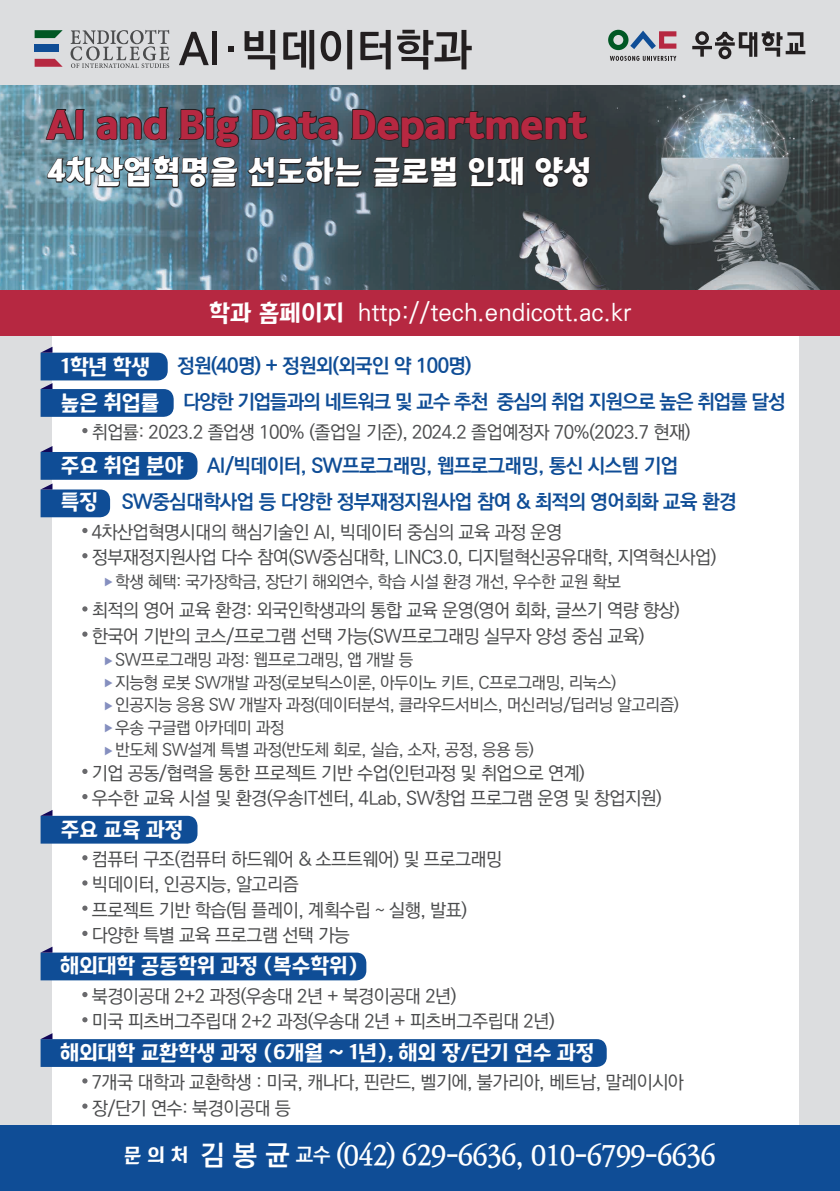
<style>
.page{position:relative;width:840px;height:1191px;background:#fff}
.page>*{position:absolute;margin:0;border:0;box-sizing:border-box;transform-origin:0 0}
.t1{font:42px "ic OT Hayanbaram B";letter-spacing:-.02em;color:#b62841}
.t2{font:32.2px "ic OT Hayanbaram B";color:#fff}
.t3{font:700 28px "Ko Pub Batang";letter-spacing:-.03em;color:#fff;scale:.95 1}
.t4{font:500 24px "Ko Pub Dotum";color:#fff}
.t5{font:21.6px "ic OT Hayanbaram R";letter-spacing:-.03em;color:#fff}
.t6{font:700 20px "Ko Pub Dotum";letter-spacing:-.03em;color:#0f4d96}
.t7{font:700 20px "Ko Pub Dotum";letter-spacing:-.05em;color:#0f4d96}
.t8{font:500 18.4px "Ko Pub Dotum";letter-spacing:-.03em;color:#4b4c4d}
.t9{font:500 16.8px "Ko Pub Dotum";letter-spacing:-.03em;color:#4b4c4d}
.s1{font-family:"ic OT Hayanbaram R";font-weight:400}
.s2{font-family:"ic OT Hayanbaram R";font-weight:400;font-size:21.6px;color:#fff}
.s3{font-size:9.8px;color:#858fbf}
.s4{font-family:"ic OT Hayanbaram R";font-weight:400;font-size:20px}
.s5{font-family:"Ko Pub Dotum"}
.s6{font-family:"Ko Pub Dotum";font-size:20px}
</style>
<div class="page">
<div style="left:0;top:0;width:839px;height:1191px;background:#dcdddf"></div>
<img style="left:0;top:85px;width:839px;height:205px">
<svg style="left:692px;top:31px;width:112px;height:28px"></svg>
<svg style="left:608px;top:30px;width:68px;height:20px"></svg>
<svg style="left:610px;top:56px;width:66px;height:5px"></svg>
<div style="left:35px;top:44px;width:24px;height:8px;background:#0f4d96"></div>
<svg style="left:35px;top:30px;width:28px;height:8px"></svg>
<svg style="left:35px;top:59px;width:28px;height:8px"></svg>
<svg style="left:70px;top:30px;width:99px;height:38px"></svg>
<svg style="left:179px;top:32px;width:30px;height:33px"></svg>
<div style="left:212px;top:32px;width:5px;height:33px;background:#231f20"></div>
<svg style="left:228px;top:46px;width:6px;height:6px"></svg>
<svg style="left:244px;top:30px;width:31px;height:40px"></svg>
<svg style="left:283px;top:30px;width:31px;height:39px"></svg>
<svg style="left:320px;top:30px;width:32px;height:39px"></svg>
<svg style="left:360px;top:30px;width:30px;height:39px"></svg>
<svg style="left:397px;top:30px;width:74px;height:40px"></svg>
<svg style="left:44px;top:102px;width:550px;height:87px;background:#41545d"></svg>
<div style="left:52px;top:335px;width:747px;height:802px;background:#fff"></div>
<svg style="left:82px;top:428px;width:5px;height:5px"></svg>
<svg style="left:82px;top:528px;width:5px;height:5px"></svg>
<svg style="left:82px;top:553px;width:5px;height:5px"></svg>
<svg style="left:82px;top:606px;width:5px;height:5px"></svg>
<svg style="left:82px;top:631px;width:5px;height:6px"></svg>
<svg style="left:82px;top:768px;width:5px;height:6px"></svg>
<svg style="left:82px;top:794px;width:5px;height:5px"></svg>
<svg style="left:82px;top:855px;width:5px;height:5px"></svg>
<svg style="left:82px;top:880px;width:5px;height:5px"></svg>
<svg style="left:82px;top:905px;width:5px;height:5px"></svg>
<svg style="left:82px;top:930px;width:5px;height:6px"></svg>
<svg style="left:82px;top:992px;width:5px;height:5px"></svg>
<svg style="left:82px;top:1017px;width:5px;height:5px"></svg>
<svg style="left:82px;top:1078px;width:5px;height:5px"></svg>
<svg style="left:82px;top:1103px;width:5px;height:5px"></svg>
<svg style="left:41px;top:810px;width:156px;height:33px;background:#386ba7"></svg>
<svg style="left:41px;top:1033px;width:565px;height:34px"></svg>
<svg style="left:41px;top:347px;width:132px;height:70px"></svg>
<svg style="left:41px;top:446px;width:156px;height:71px"></svg>
<svg style="left:41px;top:946px;width:325px;height:34px"></svg>
<div style="left:0;top:290px;width:839px;height:45px;background:#b62841"></div>
<div style="left:0;top:1125px;width:839px;height:66px;background:#0f4d96"></div>
<p class="t1" style="left:46px;top:101px;width:542px">AI and Big Data Department</p>
<p class="t2" style="left:46px;top:152px;width:546px">4차산업혁명을 선도하는 글로벌 인재 양성</p>
<p class="t4" style="left:208px;top:301px;width:424px"><span class="s1">학과 홈페이지</span> http://tech.endicott.ac.kr</p>
<p class="t6" style="left:60px;top:356px;width:412px"><span class="s2">1학년 학생</span> 정원(40명) + 정원외(외국인 약 100명)</p>
<p class="t7" style="left:60px;top:392px;width:726px"><span class="s2">높은 취업률</span> 다양한 기업들과의 네트워크 및 교수 추천 중심의 취업 지원으로 높은 취업률 달성</p>
<p class="t8" style="left:92px;top:423px;width:600px">취업률: 2023.2 졸업생 100% (졸업일 기준), 2024.2 졸업예정자 70%(2023.7 현재)</p>
<p class="t6" style="left:60px;top:456px;width:619px"><span class="s2">주요 취업 분야</span> AI/빅데이터, SW프로그래밍, 웹프로그래밍, 통신 시스템 기업</p>
<p class="t6" style="left:60px;top:491px;width:677px"><span class="s2">특징</span> SW중심대학사업 등 다양한 정부재정지원사업 참여 &amp; 최적의 영어회화 교육 환경</p>
<p class="t8" style="left:92px;top:523px;width:471px">4차산업혁명시대의 핵심기술인 AI, 빅데이터 중심의 교육 과정 운영</p>
<p class="t8" style="left:92px;top:548px;width:626px">정부재정지원사업 다수 참여(SW중심대학, LINC3.0, 디지털혁신공유대학, 지역혁신사업)</p>
<p class="t9" style="left:104px;top:573px;width:518px"><span class="s3">▶</span> 학생 혜택: 국가장학금, 장단기 해외연수, 학습 시설 환경 개선, 우수한 교원 확보</p>
<p class="t8" style="left:92px;top:601px;width:589px">최적의 영어 교육 환경: 외국인학생과의 통합 교육 운영(영어 회화, 글쓰기 역량 향상)</p>
<p class="t8" style="left:92px;top:627px;width:554px">한국어 기반의 코스/프로그램 선택 가능(SW프로그래밍 실무자 양성 중심 교육)</p>
<p class="t9" style="left:104px;top:652px;width:310px"><span class="s3">▶</span> SW프로그래밍 과정: 웹프로그래밍, 앱 개발 등</p>
<p class="t9" style="left:104px;top:674px;width:513px"><span class="s3">▶</span> 지능형 로봇 SW개발 과정(로보틱스이론, 아두이노 키트, C프로그래밍, 리눅스)</p>
<p class="t9" style="left:104px;top:696px;width:576px"><span class="s3">▶</span> 인공지능 응용 SW 개발자 과정(데이터분석, 클라우드서비스, 머신러닝/딥러닝 알고리즘)</p>
<p class="t9" style="left:104px;top:719px;width:182px"><span class="s3">▶</span> 우송 구글랩 아카데미 과정</p>
<p class="t9" style="left:104px;top:741px;width:431px"><span class="s3">▶</span> 반도체 SW설계 특별 과정(반도체 회로, 실습, 소자, 공정, 응용 등)</p>
<p class="t8" style="left:92px;top:764px;width:494px">기업 공동/협력을 통한 프로젝트 기반 수업(인턴과정 및 취업으로 연계)</p>
<p class="t8" style="left:92px;top:789px;width:571px">우수한 교육 시설 및 환경(우송IT센터, 4Lab, SW창업 프로그램 운영 및 창업지원)</p>
<p class="t5" style="left:60px;top:818px;width:125px">주요 교육 과정</p>
<p class="t8" style="left:92px;top:850px;width:412px">컴퓨터 구조(컴퓨터 하드웨어 &amp; 소프트웨어) 및 프로그래밍</p>
<p class="t8" style="left:92px;top:875px;width:208px">빅데이터, 인공지능, 알고리즘</p>
<p class="t8" style="left:92px;top:900px;width:376px">프로젝트 기반 학습(팀 플레이, 계획수립 ~ 실행, 발표)</p>
<p class="t8" style="left:92px;top:926px;width:259px">다양한 특별 교육 프로그램 선택 가능</p>
<p class="t5" style="left:60px;top:954px;width:299px">해외대학 공동학위 과정 (복수학위)</p>
<p class="t8" style="left:92px;top:987px;width:366px">북경이공대 2+2 과정(우송대 2년 + 북경이공대 2년)</p>
<p class="t8" style="left:92px;top:1012px;width:464px">미국 피츠버그주립대 2+2 과정(우송대 2년 + 피츠버그주립대 2년)</p>
<p class="t5" style="left:60px;top:1041px;width:535px">해외대학 교환학생 과정 (6개월 ~ 1년), 해외 장/단기 연수 과정</p>
<p class="t8" style="left:92px;top:1073px;width:593px">7개국 대학과 교환학생 : 미국, 캐나다, 핀란드, 벨기에, 불가리아, 베트남, 말레이시아</p>
<p class="t8" style="left:92px;top:1098px;width:201px">장/단기 연수: 북경이공대 등</p>
<p class="t3" style="left:124px;top:1140px;width:624px"><span class="s4">문 의 처</span> <span class="s5">김 봉 균</span> <span class="s6">교수</span> (042) 629-6636, 010-6799-6636</p>
</div>
